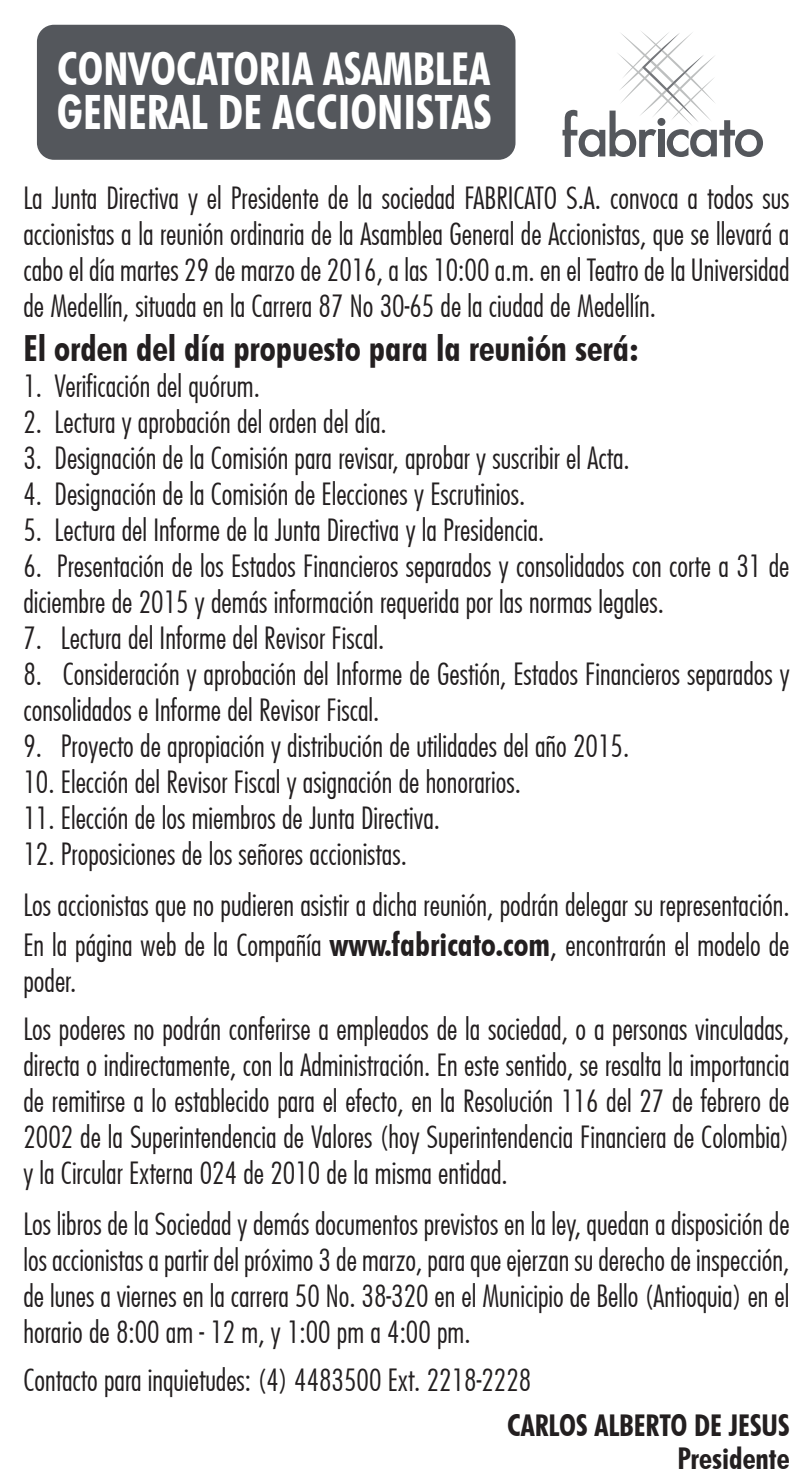
<style>
.page{position:relative;width:808px;height:1484px;background:#fff}
.page>*{position:absolute;margin:0;border:0;box-sizing:border-box;transform-origin:0 0}
.t1{font:700 condensed 47.4px "Futura BT";color:#fff}
.t2{font:700 condensed 45.3px "Futura BT";color:#fff}
.t3{font:700 condensed 36px "Futura BT";color:#231f20}
.t4{font:300 condensed 30px/36px "Futura";color:#231f20}
.t5{font:700 condensed 30px/33px "Futura BT";color:#231f20;text-align:right}
.s1{font-family:"Futura BT";font-weight:700;font-size:33px}
.s2{font-size:33px}
</style>
<div class="page">
<div style="left:37px;top:25px;width:478px;height:135px;background:#54575c;border-radius:17px"></div>
<svg style="left:562px;top:31px;width:201px;height:126px"></svg>
<h2 class="t2" style="left:57px;top:41px;width:434px">CONVOCATORIA ASAMBLEA</h2>
<h1 class="t1" style="left:57px;top:84px;width:437px">GENERAL DE ACCIONISTAS</h1>
<p class="t4" style="left:23px;top:180px;width:768px;text-align:justify">La Junta Directiva y el Presidente de la sociedad FABRICATO S.A. convoca a todos sus accionistas a la reunión ordinaria de la Asamblea General de Accionistas, que se llevará a cabo el día martes 29 de marzo de 2016, a las 10:00 a.m. en el Teatro de la Universidad de Medellín, situada en la Carrera 87 No 30-65 de la ciudad de Medellín.</p>
<p class="t3" style="left:23px;top:326px;width:617px">El orden del día propuesto para la reunión será:</p>
<p class="t4" style="left:23px;top:368px;width:238px">1. Verificación del quórum.</p>
<p class="t4" style="left:23px;top:404px;width:365px">2. Lectura y aprobación del orden del día.</p>
<p class="t4" style="left:23px;top:440px;width:608px">3. Designación de la Comisión para revisar, aprobar y suscribir el Acta.</p>
<p class="t4" style="left:23px;top:476px;width:504px">4. Designación de la Comisión de Elecciones y Escrutinios.</p>
<p class="t4" style="left:23px;top:512px;width:523px">5. Lectura del Informe de la Junta Directiva y la Presidencia.</p>
<p class="t4" style="left:23px;top:548px;width:767px">6. Presentación de los Estados Financieros separados y consolidados con corte a 31 de diciembre de 2015 y demás información requerida por las normas legales.</p>
<p class="t4" style="left:23px;top:620px;width:362px">7. Lectura del Informe del Revisor Fiscal.</p>
<p class="t4" style="left:23px;top:656px;width:768px">8. Consideración y aprobación del Informe de Gestión, Estados Financieros separados y consolidados e Informe del Revisor Fiscal.</p>
<p class="t4" style="left:23px;top:728px;width:607px">9. Proyecto de apropiación y distribución de utilidades del año 2015.</p>
<p class="t4" style="left:23px;top:764px;width:499px">10. Elección del Revisor Fiscal y asignación de honorarios.</p>
<p class="t4" style="left:23px;top:800px;width:418px">11. Elección de los miembros de Junta Directiva.</p>
<p class="t4" style="left:23px;top:828px;width:768px;line-height:51px">12. Proposiciones de los señores accionistas.<br>Los accionistas que no pudieren asistir a dicha reunión, podrán delegar su representación.</p>
<p class="t4" style="left:23px;top:926px;width:768px">En la página web de la Compañía <span class="s1">www.fabricato.com</span><span class="s2">,</span> encontrarán el modelo de poder.</p>
<p class="t4" style="left:23px;top:1010px;width:768px;text-align:justify">Los poderes no podrán conferirse a empleados de la sociedad, o a personas vinculadas, directa o indirectamente, con la Administración. En este sentido, se resalta la importancia de remitirse a lo establecido para el efecto, en la Resolución 116 del 27 de febrero de 2002 de la Superintendencia de Valores (hoy Superintendencia Financiera de Colombia) y la Circular Externa 024 de 2010 de la misma entidad.</p>
<p class="t4" style="left:23px;top:1205px;width:768px;text-align:justify">Los libros de la Sociedad y demás documentos previstos en la ley, quedan a disposición de los accionistas a partir del próximo 3 de marzo, para que ejerzan su derecho de inspección, de lunes a viernes en la carrera 50 No. 38-320 en el Municipio de Bello (Antioquia) en el horario de 8:00 am - 12 m, y 1:00 pm a 4:00 pm.</p>
<p class="t4" style="left:23px;top:1361px;width:509px">Contacto para inquietudes: (4) 4483500 Ext. 2218-2228</p>
<p class="t5" style="left:507px;top:1408px;width:284px">CARLOS ALBERTO DE JESUS<br>Presidente</p>
</div>
